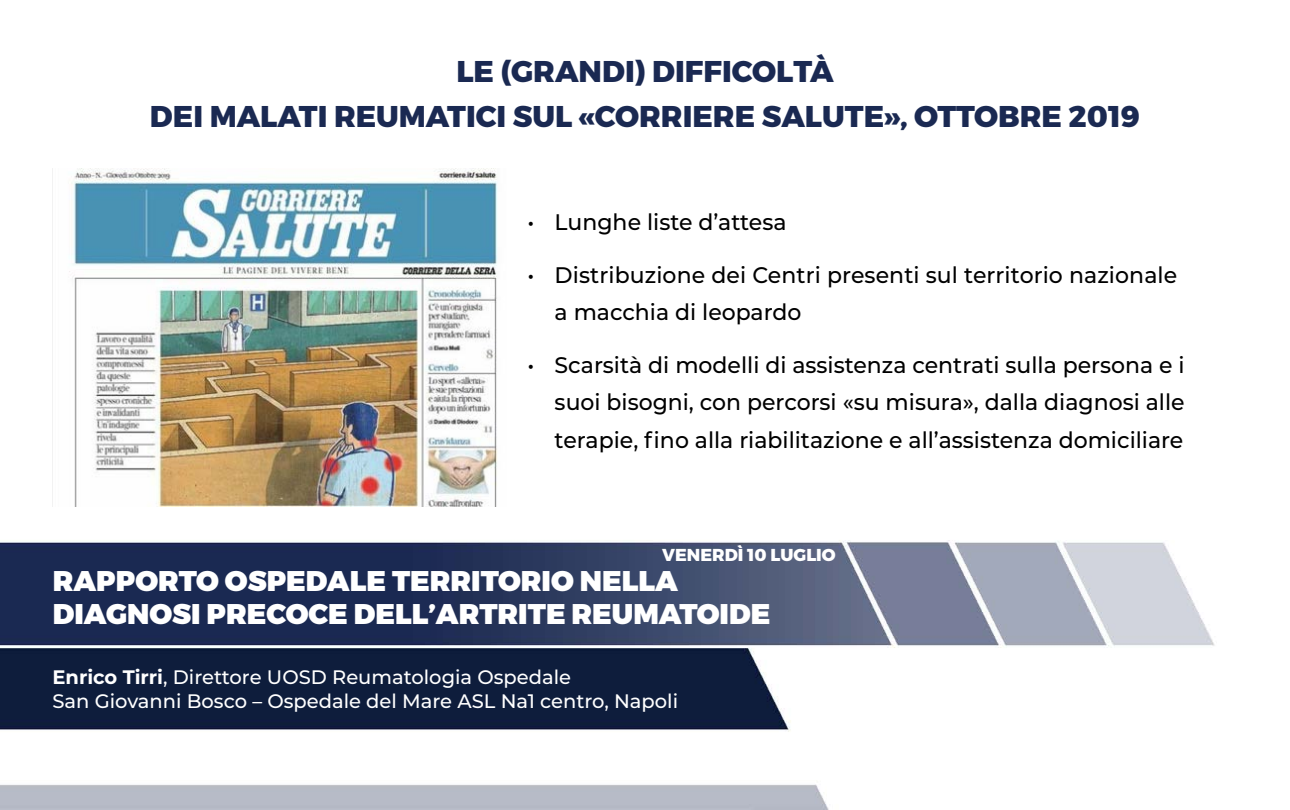
<style>
.page{position:relative;width:1290px;height:810px;background:#fff}
.page>*{position:absolute;margin:0;border:0;box-sizing:border-box;transform-origin:0 0}
.t1{font:800 30px/45px "Montserrat";color:#1a2952;text-align:center}
.t2{font:900 28.5px/33.8px "Montserrat";color:#fff}
.t3{font:500 22.5px/37.5px "Montserrat";color:#000}
.t4{font:500 19.5px/23.4px "Montserrat";color:#fff}
.t5{font:800 17.25px "Montserrat";color:#fff}
.s1{font-weight:700}
</style>
<div class="page">
<img style="left:0;top:540px;width:1215px;height:270px">
<img style="left:52px;top:168px;width:446px;height:339px">
<h1 class="t1" style="left:150px;top:49px;width:992px">LE (GRANDI) DIFFICOLTÀ<br>DEI MALATI REUMATICI SUL «CORRIERE SALUTE», OTTOBRE 2019</h1>
<p class="t3" style="left:528px;top:202px;width:260px">• Lunghe liste d’attesa</p>
<p class="t3" style="left:555px;top:255px;width:624px;text-indent:-27px">• Distribuzione dei Centri presenti sul territorio nazionale a macchia di leopardo</p>
<p class="t3" style="left:555px;top:345px;width:632px;text-align:justify;text-indent:-27px">• Scarsità di modelli di assistenza centrati sulla persona e i suoi bisogni, con percorsi «su misura», dalla diagnosi alle terapie, fino alla riabilitazione e all’assistenza domiciliare</p>
<p class="t5" style="left:662px;top:544px;width:175px">VENERDÌ 10 LUGLIO</p>
<p class="t2" style="left:53px;top:565px;width:719px">RAPPORTO OSPEDALE TERRITORIO NELLA<br>DIAGNOSI PRECOCE DELL’ARTRITE REUMATOIDE</p>
<p class="t4" style="left:52px;top:665px;width:627px"><span class="s1">Enrico Tirri</span>, Direttore UOSD Reumatologia Ospedale<br>San Giovanni Bosco – Ospedale del Mare ASL Na1 centro, Napoli</p>
</div>
